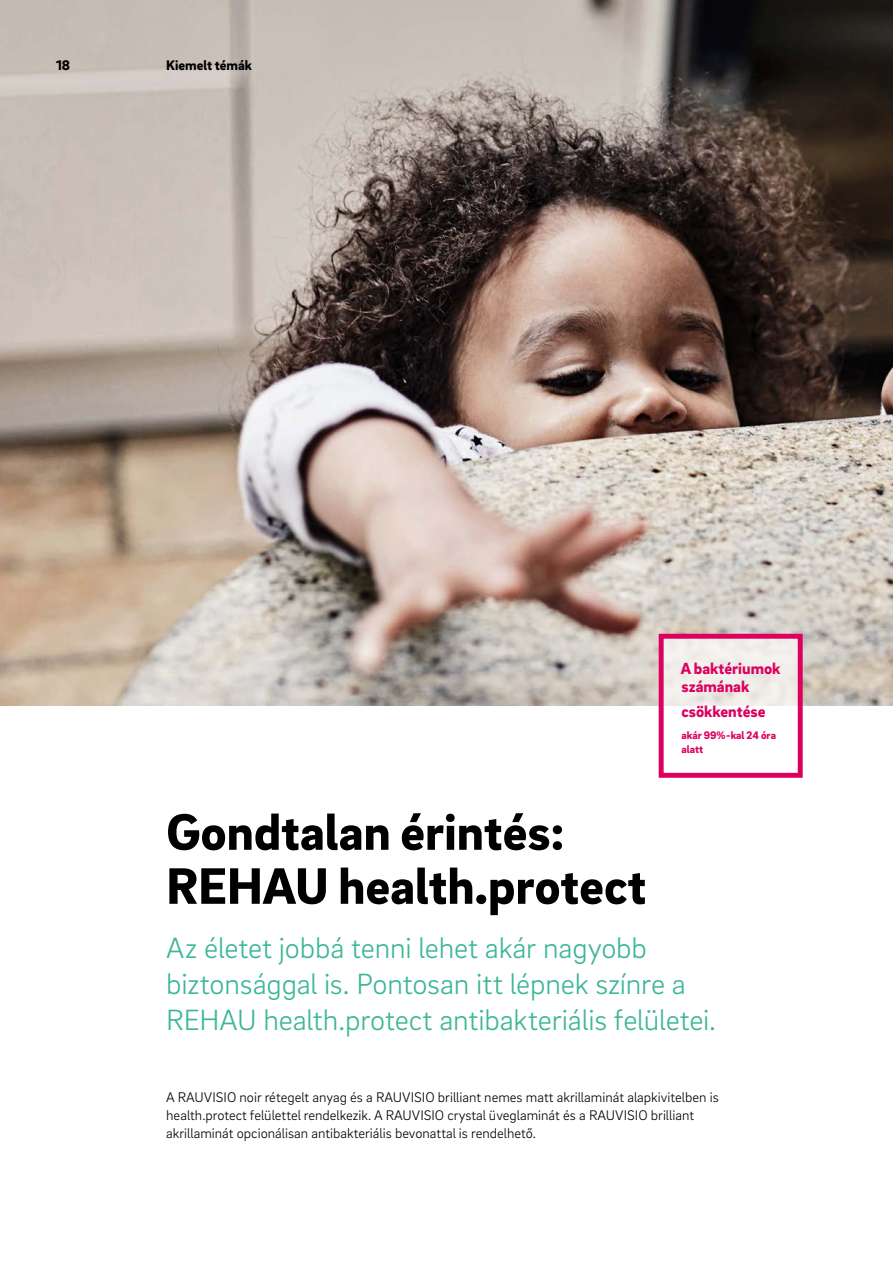
<style>
.page{position:relative;width:893px;height:1263px;background:#fff}
.page>*{position:absolute;margin:0;border:0;box-sizing:border-box;transform-origin:0 0}
._01__Headline_-_35pt_-_left_-_black{font:900 52.5px/54px "Brix Sans";color:#000}
._11__Highlighter_-_20pt_-_green_-_left{font:300 30px/36px "Brix Sans";letter-spacing:-.005em;color:#3cb696}
._50__EC_headline_-_15pt_-_red{font:900 16.5px/18.1px "Brix Sans";color:#dd015f}
._16__Body_text_-_9_5pt{font:300 14.25px/18px "Brix Sans";color:#000}
.MP__Live_column_titles_-_9_5pt{font:900 14.25px "Brix Sans";color:#000}
._50__EC_subline_-_7_5pt_-_red{font:900 11.25px/14.1px "Brix Sans";color:#dd015f}
</style>
<div class="page">
<img style="left:0;top:0;width:893px;height:706px">
<svg style="left:665px;top:640px;width:132px;height:66px;fill:#f1efeb"></svg>
<div style="left:659px;top:634px;width:144px;height:144px;border:5px solid #dd015f"></div>
<p class="MP__Live_column_titles_-_9_5pt" style="left:56px;top:56px;width:16px">18</p>
<p class="MP__Live_column_titles_-_9_5pt" style="left:166px;top:56px;width:87px">Kiemelt témák</p>
<p class="_50__EC_headline_-_15pt_-_red" style="left:681px;top:658px;width:101px">A baktériumok számának</p>
<p class="_50__EC_headline_-_15pt_-_red" style="left:681px;top:701px;width:86px">csökkentése</p>
<p class="_50__EC_subline_-_7_5pt_-_red" style="left:682px;top:728px;width:96px">akár 99%-kal 24 óra alatt</p>
<p class="_01__Headline_-_35pt_-_left_-_black" style="left:166px;top:802px;width:482px">Gondtalan érintés:<br>REHAU health.protect</p>
<p class="_11__Highlighter_-_20pt_-_green_-_left" style="left:166px;top:928px;width:551px">Az életet jobbá tenni lehet akár nagyobb biztonsággal is. Pontosan itt lépnek színre a<br>REHAU health.protect antibakteriális felületei.</p>
<p class="_16__Body_text_-_9_5pt" style="left:166px;top:1087px;width:554px">A RAUVISIO noir rétegelt anyag és a RAUVISIO brilliant nemes matt akrillaminát alapkivitelben is health.protect felülettel rendelkezik. A RAUVISIO crystal üveglaminát és a RAUVISIO brilliant akrillaminát opcionálisan antibakteriális bevonattal is rendelhető.</p>
</div>
